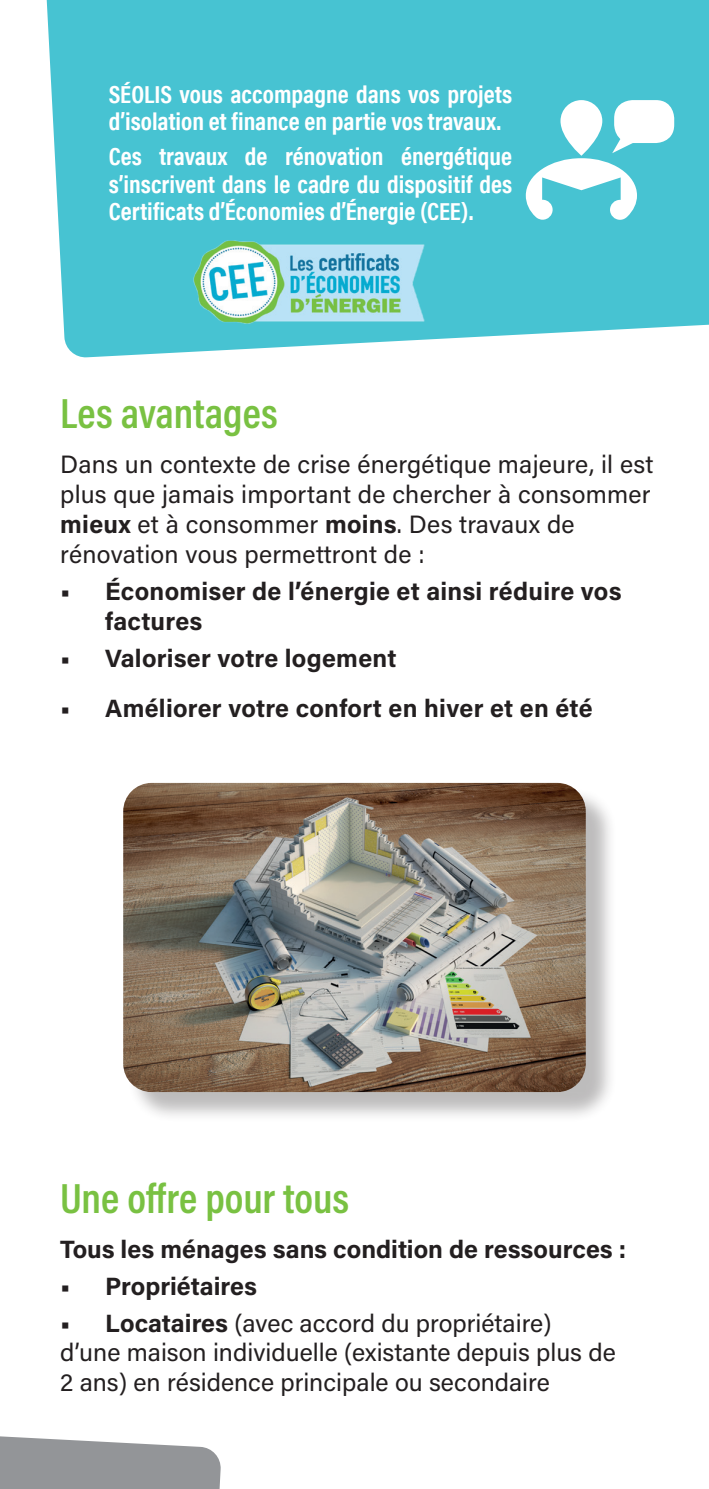
<style>
.page{position:relative;width:709px;height:1489px;background:#fff}
.page>*{position:absolute;margin:0;border:0;box-sizing:border-box;transform-origin:0 0}
.t1{font:600 42.5px "Acumin Pro Cond";color:#79c142}
.t2{font:25px/30px "Acumin Pro";letter-spacing:.005em;color:#231f20}
.t3{font:700 25px/27.5px "Acumin Pro Cond";color:#fff}
.t4{font:700 25px/30px "Acumin Pro";letter-spacing:.005em;color:#231f20}
.s1{font-weight:700}
</style>
<div class="page">
<svg style="left:0;top:1436px;width:221px;height:52px;background:#a0a2a5"></svg>
<div style="left:127px;top:786px;width:490px;height:337px;background:#231f20;opacity:.3"></div>
<img style="left:123px;top:782px;width:463px;height:309px">
<svg style="left:46px;top:0;width:663px;height:358px;background:#54c7d5"></svg>
<div style="left:560px;top:100px;width:42px;height:56px;background:#fff;border-radius:21px"></div>
<div style="left:614px;top:100px;width:60px;height:43px;background:#fff;border-radius:18px"></div>
<svg style="left:526px;top:133px;width:111px;height:87px"></svg>
<img style="left:176px;top:234px;width:269px;height:96px">
<p class="t3" style="left:109px;top:81px;width:405px">SÉOLIS vous accompagne dans vos projets d’isolation et finance en partie vos travaux.</p>
<p class="t3" style="left:109px;top:143px;width:405px;text-align:justify">Ces travaux de rénovation énergétique s’inscrivent dans le cadre du dispositif des Certificats d’Économies d’Énergie (CEE).</p>
<h1 class="t1" style="left:60px;top:386px;width:219px">Les avantages</h1>
<p class="t2" style="left:60px;top:448px;width:595px">Dans un contexte de crise énergétique majeure, il est plus que jamais important de chercher à consommer <span class="s1">mieux</span> et à consommer <span class="s1">moins</span>. Des travaux de rénovation vous permettront de :</p>
<p class="t4" style="left:105px;top:575px;width:518px;text-indent:-45px">• Économiser de l’énergie et ainsi réduire vos factures</p>
<p class="t4" style="left:60px;top:642px;width:338px">• Valoriser votre logement</p>
<p class="t4" style="left:60px;top:692px;width:534px">• Améliorer votre confort en hiver et en été</p>
<h1 class="t1" style="left:60px;top:1170px;width:290px">Une offre pour tous</h1>
<p class="t4" style="left:60px;top:1232px;width:567px">Tous les ménages sans condition de ressources :</p>
<p class="t4" style="left:60px;top:1269px;width:198px">• Propriétaires</p>
<p class="t2" style="left:60px;top:1306px;width:557px"><span class="s1">• Locataires</span> (avec accord du propriétaire) d’une maison individuelle (existante depuis plus de<br>2 ans) en résidence principale ou secondaire</p>
</div>
